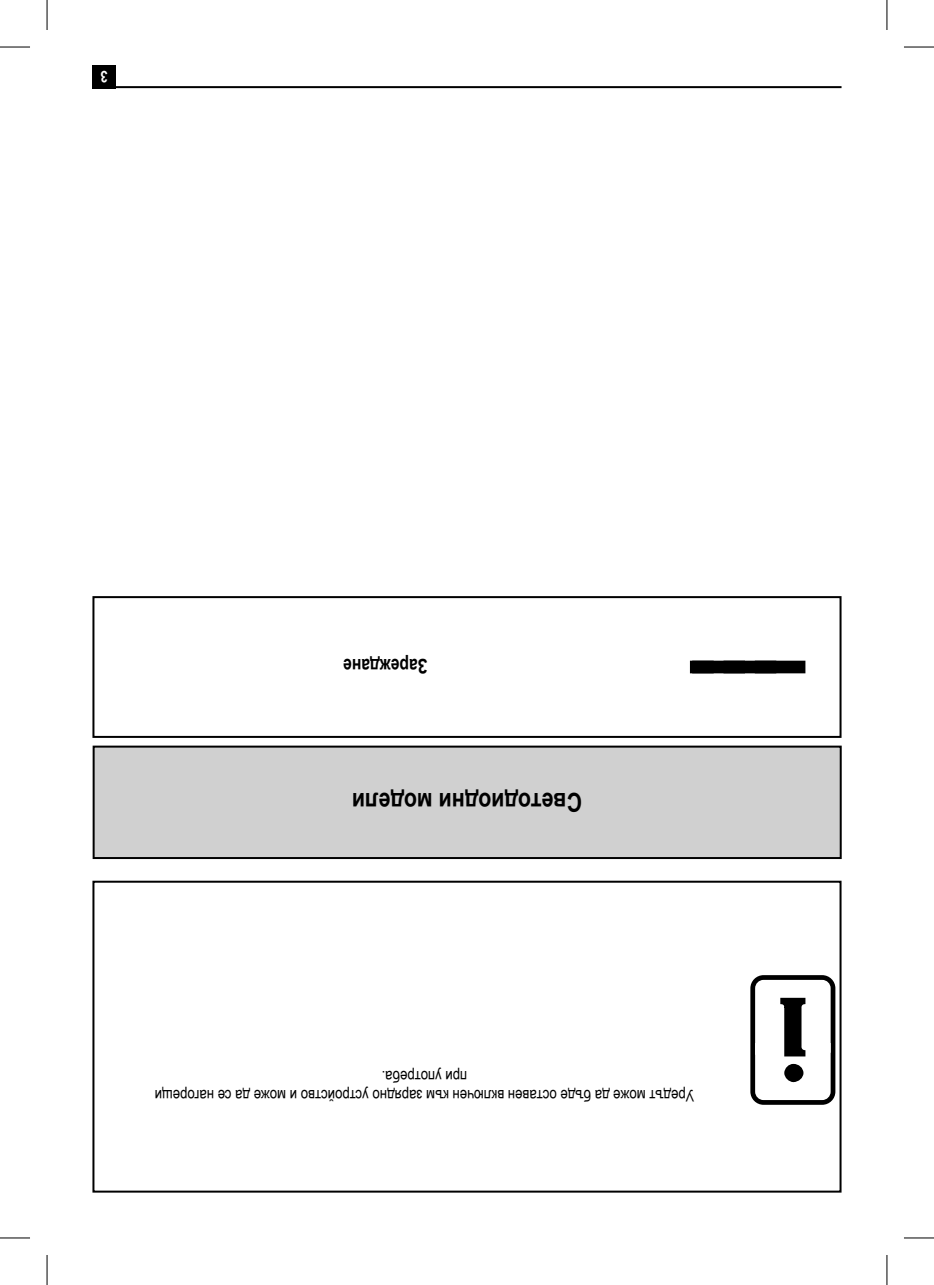
<style>
.page{position:relative;width:934px;height:1285px;background:#fff}
.page>*{position:absolute;margin:0;border:0;box-sizing:border-box;transform-origin:0 0}
.t1{font:700 26px "Arial Narrow";color:#000}
.t2{font:700 20px "Arial Narrow";color:#000;scale:.95 1}
.t3{font:16px/19.2px "Arial Narrow";color:#000;text-align:center}
.t4{font:700 16px "Arial Narrow";color:#fff}
</style>
<div class="page">
<div style="left:94px;top:746px;width:746px;height:112px;background:#d0d0d0"></div>
<div style="left:93px;top:745px;width:748px;height:114px;border:2px solid #000"></div>
<div style="left:92px;top:880px;width:749px;height:312px;border:2px solid #000"></div>
<svg style="left:750px;top:975px;width:85px;height:129px;background:#151515"></svg>
<svg style="left:754px;top:980px;width:76px;height:120px"></svg>
<div style="left:785px;top:1065px;width:16px;height:16px;background:#000;border-radius:50%"></div>
<div style="left:783px;top:1064px;width:20px;height:18px;border:2px solid #000;border-radius:50%"></div>
<svg style="left:689px;top:660px;width:116px;height:13px;background:#0c0c0c"></svg>
<div style="left:92px;top:596px;width:749px;height:142px;border:2px solid #000"></div>
<div style="left:92px;top:65px;width:24px;height:23px;background:#000"></div>
<hr style="left:92px;top:86px;width:749px;height:2px;background:#000">
<hr style="left:0;top:47px;width:30px;height:1px;background:#000">
<hr style="left:903px;top:47px;width:30px;height:1px;background:#000">
<hr style="left:0;top:1237px;width:30px;height:1px;background:#000">
<hr style="left:903px;top:1237px;width:30px;height:1px;background:#000">
<hr style="left:47px;top:0;width:1px;height:30px;background:#000">
<hr style="left:47px;top:1255px;width:1px;height:30px;background:#000">
<hr style="left:886px;top:0;width:1px;height:30px;background:#000">
<hr style="left:886px;top:1255px;width:1px;height:30px;background:#000">
<p class="t4" style="left:108px;top:86px;width:9px;rotate:-180deg">3</p>
<p class="t2" style="left:427px;top:678px;width:90px;rotate:-180deg">Зареждане</p>
<h1 class="t1" style="left:581px;top:817px;width:231px;rotate:-180deg">Светодиодни модели</h1>
<p class="t3" style="left:694px;top:1105px;width:541px;rotate:-180deg">Уредът може да бъде оставен включен към зарядно устройство и може да се нагорещи при употреба.</p>
</div>
